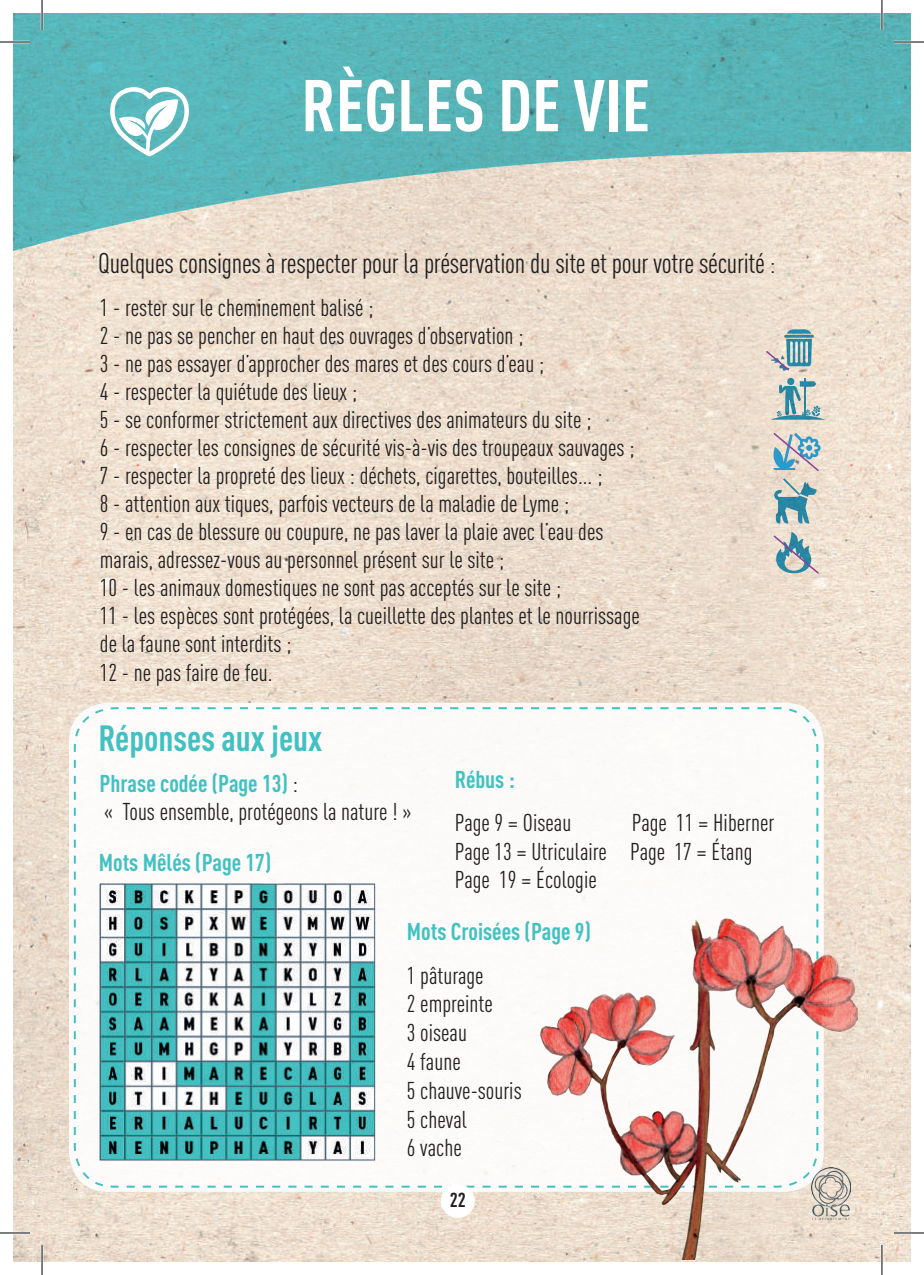
<style>
.page{position:relative;width:924px;height:1275px;background:#fff}
.page>*{position:absolute;margin:0;border:0;box-sizing:border-box;transform-origin:0 0}
.t1{font:700 72px "DIN Cond";color:#fff}
.t2{font:700 36px "DIN Cond";color:#41c1c2}
.t3{font:28px "DIN Cond";letter-spacing:-.01em;color:#231f20}
.t4{font:24px/28px "DIN Cond";color:#231f20}
.t5{font:700 24px "DIN Cond";color:#41c1c2}
.t6{font:700 20px "DIN Cond";color:#231f20}
.s1{font-size:24px}
.s2{font-weight:700;color:#41c1c2}
</style>
<div class="page">
<img style="left:14px;top:251px;width:895px;height:1010px">
<svg style="left:73px;top:706px;width:746px;height:482px"></svg>
<img style="left:540px;top:918px;width:317px;height:341px">
<img style="left:98px;top:882px;width:278px;height:279px">
<img style="left:14px;top:14px;width:895px;height:237px">
<svg style="left:110px;top:87px;width:79px;height:69px"></svg>
<svg style="left:770px;top:378px;width:54px;height:42px;background:#adc2c1"></svg>
<hr style="left:783px;top:335px;width:30px;height:3px;background:#2b99ca">
<svg style="left:771px;top:532px;width:49px;height:43px;background:#b1bfc0"></svg>
<svg style="left:771px;top:431px;width:49px;height:92px;background:#aec1c4"></svg>
<svg style="left:764px;top:329px;width:47px;height:43px;background:#aabfc0"></svg>
<div style="left:440px;top:1184px;width:34px;height:34px;background:#fff;border-radius:50%"></div>
<svg style="left:809px;top:1165px;width:43px;height:56px"></svg>
<img style="left:811px;top:1167px;width:39px;height:52px">
<hr style="left:0;top:41px;width:30px;height:2px;background:#fff">
<hr style="left:893px;top:41px;width:30px;height:2px;background:#fff">
<hr style="left:0;top:1231px;width:30px;height:3px;background:#fff">
<hr style="left:893px;top:1231px;width:30px;height:3px;background:#fff">
<hr style="left:41px;top:0;width:2px;height:30px;background:#fff">
<hr style="left:41px;top:1245px;width:2px;height:30px;background:#fff">
<hr style="left:880px;top:0;width:2px;height:30px;background:#fff">
<hr style="left:880px;top:1245px;width:2px;height:30px;background:#fff">
<hr style="left:0;top:42px;width:30px;height:1px;background:#000">
<hr style="left:893px;top:42px;width:30px;height:1px;background:#000">
<hr style="left:0;top:1232px;width:30px;height:1px;background:#000">
<hr style="left:893px;top:1232px;width:30px;height:1px;background:#000">
<hr style="left:42px;top:0;width:1px;height:30px;background:#000">
<hr style="left:42px;top:1245px;width:1px;height:30px;background:#000">
<hr style="left:881px;top:0;width:1px;height:30px;background:#000">
<hr style="left:881px;top:1245px;width:1px;height:30px;background:#000">
<h1 class="t1" style="left:301px;top:62px;width:350px">RÈGLES DE VIE</h1>
<p class="t3" style="left:98px;top:247px;width:678px">Quelques consignes à respecter pour la préservation du site et pour votre sécurité <span class="s1">:</span></p>
<p class="t4" style="left:100px;top:293px;width:541px">1 - rester sur le cheminement balisé ;<br>2 - ne pas se pencher en haut des ouvrages d’observation ;<br>3 - ne pas essayer d’approcher des mares et des cours d’eau ;<br>4 - respecter la quiétude des lieux ;<br>5 - se conformer strictement aux directives des animateurs du site ;<br>6 - respecter les consignes de sécurité vis-à-vis des troupeaux sauvages ; 7 - respecter la propreté des lieux : déchets, cigarettes, bouteilles... ;<br>8 - attention aux tiques, parfois vecteurs de la maladie de Lyme ;<br>9 - en cas de blessure ou coupure, ne pas laver la plaie avec l’eau des marais, adressez-vous au personnel présent sur le site ;<br>10 - les animaux domestiques ne sont pas acceptés sur le site ;<br>11 - les espèces sont protégées, la cueillette des plantes et le nourrissage de la faune sont interdits ;<br>12 - ne pas faire de feu.</p>
<h2 class="t2" style="left:99px;top:716px;width:225px">Réponses aux jeux</h2>
<p class="t4" style="left:99px;top:768px;width:313px;line-height:28.8px"><span class="s2">Phrase codée (Page 13)</span> :<br>« Tous ensemble, protégeons la nature ! »</p>
<p class="t5" style="left:99px;top:847px;width:174px">Mots Mêlés (Page 17)</p>
<p class="t5" style="left:454px;top:764px;width:61px">Rébus :</p>
<p class="t4" style="left:454px;top:808px;width:118px">Page 9 = Oiseau</p>
<p class="t4" style="left:454px;top:807px;width:321px;line-height:28.8px;text-indent:177px">Page 11 = Hiberner<br>Page 13 = Utriculaire Page 17 = Étang<br>Page 19 = Écologie</p>
<p class="t5" style="left:407px;top:917px;width:185px">Mots Croisées (Page 9)</p>
<p class="t4" style="left:407px;top:960px;width:116px;line-height:28.8px">1 pâturage<br>2 empreinte<br>3 oiseau<br>4 faune<br>5 chauve-souris<br>5 cheval<br>6 vache</p>
<p class="t6" style="left:449px;top:1188px;width:18px">22</p>
</div>
